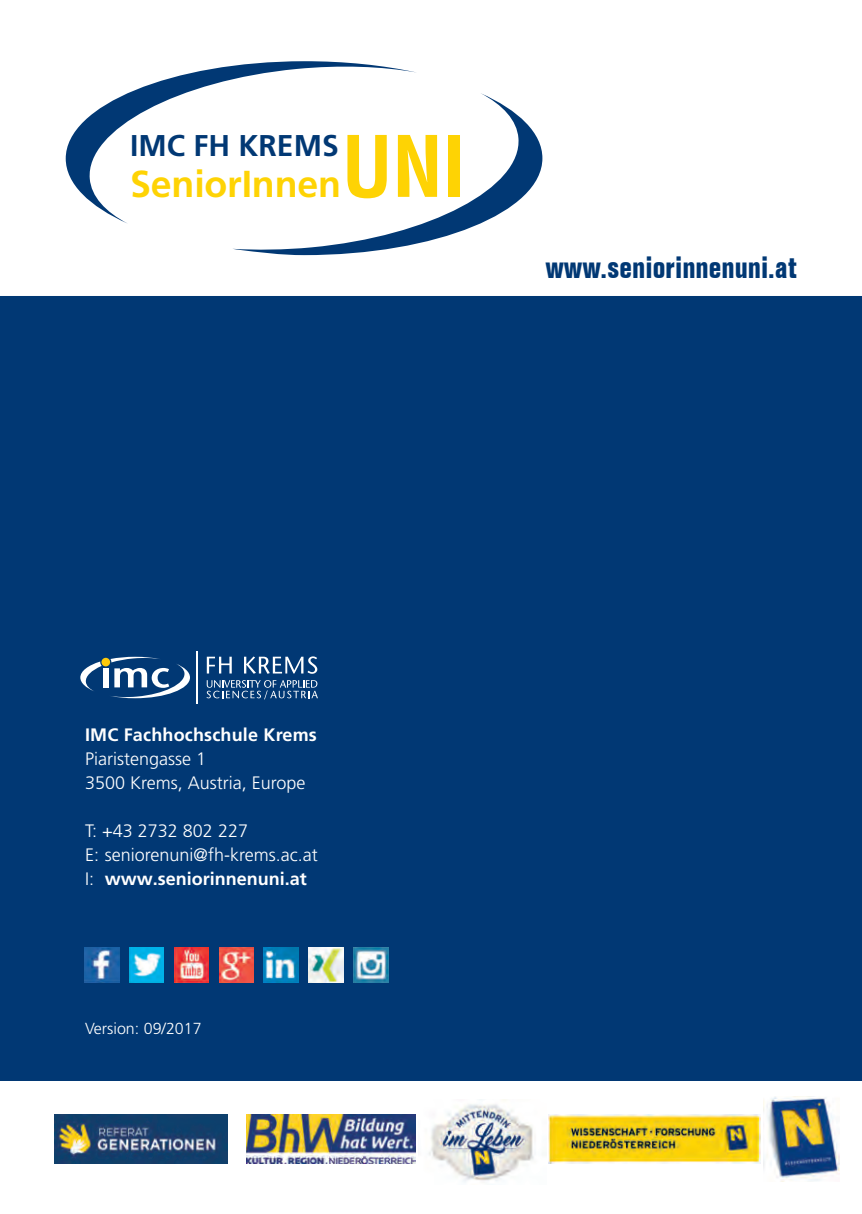
<style>
.page{position:relative;width:862px;height:1214px;background:#fff}
.page>*{position:absolute;margin:0;border:0;box-sizing:border-box;transform-origin:0 0}
.t1{font:700 37.6px "Frutiger LT Pro";letter-spacing:-.005em;color:#fed304}
.t2{font:700 condensed 30px "Folio BT";color:#013874}
.t3{font:700 30px "Frutiger LT Pro";color:#013874}
.t4{font:300 18px/24px "Frutiger LT Pro";color:#fff}
.t5{font:700 18px "Frutiger LT Pro";letter-spacing:.01em;color:#fff}
.t6{font:300 16px "Frutiger LT Pro";color:#fff}
.s1{font-family:"Helvetica";font-stretch:condensed;font-size:82.4px}
.s2{font-weight:700}
</style>
<div class="page">
<div style="left:0;top:296px;width:862px;height:785px;background:#013874"></div>
<img style="left:429px;top:1099px;width:105px;height:84px">
<img style="left:85px;top:947px;width:34px;height:34px">
<img style="left:129px;top:947px;width:35px;height:34px">
<img style="left:174px;top:947px;width:35px;height:34px">
<img style="left:219px;top:947px;width:34px;height:34px">
<img style="left:264px;top:947px;width:34px;height:34px">
<img style="left:309px;top:947px;width:34px;height:34px">
<img style="left:354px;top:947px;width:34px;height:34px">
<img style="left:763px;top:1096px;width:76px;height:84px">
<img style="left:548px;top:1114px;width:212px;height:49px">
<img style="left:54px;top:1114px;width:174px;height:48px">
<svg style="left:233px;top:93px;width:309px;height:162px"></svg>
<svg style="left:66px;top:61px;width:351px;height:163px"></svg>
<img style="left:246px;top:1114px;width:169px;height:49px">
<svg style="left:207px;top:656px;width:25px;height:17px"></svg>
<svg style="left:244px;top:656px;width:73px;height:17px"></svg>
<svg style="left:206px;top:680px;width:112px;height:19px"></svg>
<hr style="left:197px;top:651px;width:1px;height:52px;background:#fff">
<svg style="left:80px;top:656px;width:110px;height:42px"></svg>
<div style="left:101px;top:657px;width:9px;height:9px;background:#feca0a;border-radius:50%"></div>
<h2 class="t3" style="left:130px;top:128px;width:210px">IMC FH KREMS</h2>
<h1 class="t1" style="left:130px;top:162px;width:337px">SeniorInnen<span class="s1">UNI</span></h1>
<h2 class="t2" style="left:545px;top:249px;width:253px">www.seniorinnenuni.at</h2>
<p class="t5" style="left:85px;top:723px;width:233px">IMC Fachhochschule Krems</p>
<p class="t4" style="left:85px;top:746px;width:222px">Piaristengasse 1<br>3500 Krems, Austria, Europe</p>
<p class="t4" style="left:85px;top:818px;width:234px">T: +43 2732 802 227<br>E: seniorenuni@fh-krems.ac.at<br>I: <span class="s2">www.seniorinnenuni.at</span></p>
<p class="t6" style="left:85px;top:1018px;width:118px">Version: 09/2017</p>
</div>
